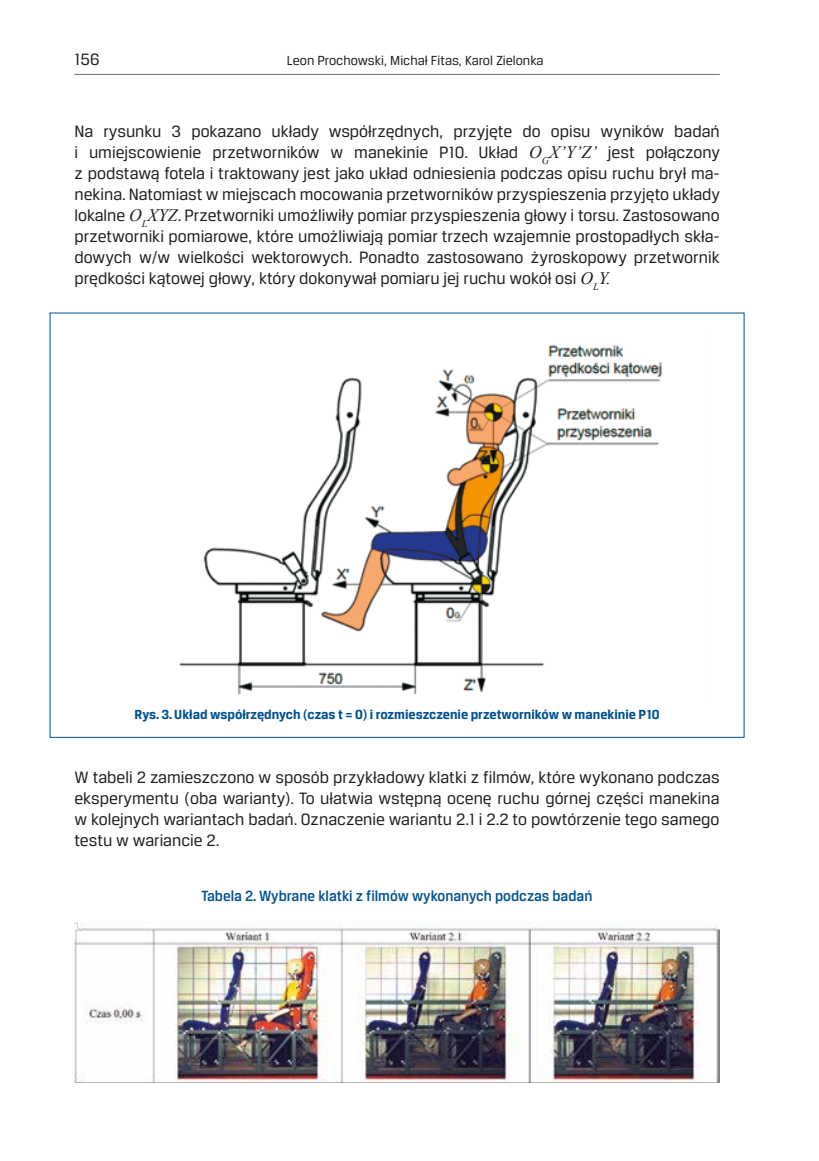
<style>
.page{position:relative;width:819px;height:1161px;background:#fff}
.page>*{position:absolute;margin:0;border:0;box-sizing:border-box;transform-origin:0 0}
.podstawowy_ang{font:17.5px/21px "Breuer Text";color:#1d1d1b;text-align:justify}
.podstawowy_pol{font:17.5px/21px "Breuer Text";color:#1d1d1b;text-align:justify}
.podstawowy_pol-2{font:500 15.75px "Breuer Text";color:#005092;scale:.96 1}
.podst_ang{font:700 14px "Breuer Text";color:#005092}
.t1{font:14px "Breuer Text";color:#1d1d1b}
.s1{font-family:"Times New Roman";font-style:italic}
</style>
<div class="page">
<hr style="left:74px;top:74px;width:645px;height:1px;background:#706f6f">
<img style="left:179px;top:345px;width:484px;height:350px">
<img style="left:75px;top:923px;width:644px;height:159px">
<p class="podstawowy_ang" style="left:74px;top:49px;width:27px">156</p>
<p class="t1" style="left:287px;top:53px;width:258px">Leon Prochowski, Michał Fitas, Karol Zielonka</p>
<p class="podstawowy_ang" style="left:74px;top:121px;width:647px">Na rysunku 3 pokazano układy współrzędnych, przyjęte do opisu wyników badań i umiejscowienie przetworników w manekinie P10. Układ <span class="s1">O</span><sub>G</sub><span class="s1">X’Y’Z’</span> jest połączony z podstawą fotela i traktowany jest jako układ odniesienia podczas opisu ruchu brył ma&shy;nekina. Natomiast w miejscach mocowania przetworników przyspieszenia przyjęto układy lokalne <span class="s1">O</span><sub>L</sub><span class="s1">XYZ</span>. Przetworniki umożliwiły pomiar przyspieszenia głowy i torsu. Zastosowano przetworniki pomiarowe, które umożliwiają pomiar trzech wzajemnie prostopadłych skła&shy;dowych w/w wielkości wektorowych. Ponadto zastosowano żyroskopowy przetwornik prędkości kątowej głowy, który dokonywał pomiaru jej ruchu wokół osi <span class="s1">O</span><sub>L</sub><span class="s1">Y.</span></p>
<p class="podst_ang" style="left:135px;top:707px;width:526px">Rys. 3. Układ współrzędnych (czas t = 0) i rozmieszczenie przetworników w manekinie P10</p>
<p class="podstawowy_pol" style="left:74px;top:766px;width:646px">W tabeli 2 zamieszczono w sposób przykładowy klatki z filmów, które wykonano podczas eksperymentu (oba warianty). To ułatwia wstępną ocenę ruchu górnej części manekina w kolejnych wariantach badań. Oznaczenie wariantu 2.1 i 2.2 to powtórzenie tego samego testu w wariancie 2.</p>
<p class="podstawowy_pol-2" style="left:201px;top:887px;width:409px">Tabela 2. Wybrane klatki z filmów wykonanych podczas badań</p>
</div>
